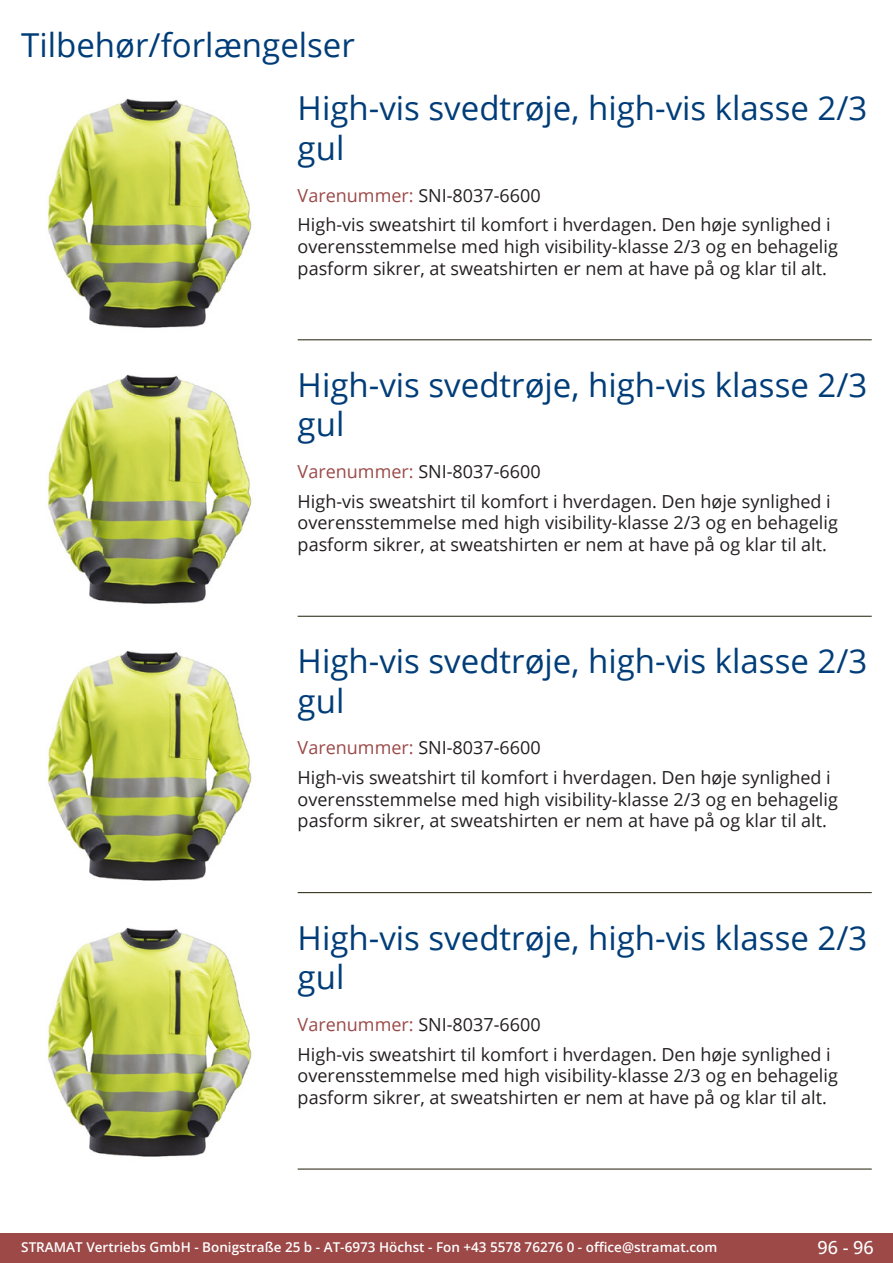
<style>
.page{position:relative;width:893px;height:1263px;background:#fff}
.page>*{position:absolute;margin:0;border:0;box-sizing:border-box;transform-origin:0 0}
.Produkttitel{font:33px/39.6px "Open Sans";color:#003d78}
.RastTitel{font:33px "Open Sans";color:#003d78}
.Beschreibung_Text{font:18px/21.6px "Open Sans";color:#231f20}
.TechDaten_Überschrif{font:18px "Open Sans";color:#231f20}
.t1{font:500 18px "Open Sans";color:#fff}
.t2{font:600 13.5px "Open Sans";color:#fff}
.s1{color:#9c4948}
</style>
<div class="page">
<div style="left:0;top:1233px;width:893px;height:30px;background:#9c4948"></div>
<hr style="left:298px;top:340px;width:574px;height:1px;background:#201d08">
<hr style="left:298px;top:616px;width:574px;height:1px;background:#201d08">
<hr style="left:298px;top:892px;width:574px;height:1px;background:#201d08">
<hr style="left:298px;top:1169px;width:574px;height:1px;background:#201d08">
<img style="left:47px;top:98px;width:205px;height:230px">
<img style="left:47px;top:374px;width:205px;height:230px">
<img style="left:47px;top:651px;width:206px;height:230px">
<img style="left:47px;top:927px;width:205px;height:230px">
<p class="RastTitel" style="left:21px;top:22px;width:335px">Tilbehør/forlængelser</p>
<p class="Produkttitel" style="left:298px;top:88px;width:571px">High-vis svedtrøje, high-vis klasse 2/3 gul</p>
<p class="TechDaten_Überschrif" style="left:298px;top:183px;width:245px"><span class="s1">Varenummer:</span> SNI-8037-6600</p>
<p class="Beschreibung_Text" style="left:298px;top:214px;width:542px">High-vis sweatshirt til komfort i hverdagen. Den høje synlighed i overensstemmelse med high visibility-klasse 2/3 og en behagelig pasform sikrer, at sweatshirten er nem at have på og klar til alt.</p>
<p class="Produkttitel" style="left:298px;top:364px;width:571px">High-vis svedtrøje, high-vis klasse 2/3 gul</p>
<p class="TechDaten_Überschrif" style="left:298px;top:459px;width:245px"><span class="s1">Varenummer:</span> SNI-8037-6600</p>
<p class="Beschreibung_Text" style="left:298px;top:490px;width:542px">High-vis sweatshirt til komfort i hverdagen. Den høje synlighed i overensstemmelse med high visibility-klasse 2/3 og en behagelig pasform sikrer, at sweatshirten er nem at have på og klar til alt.</p>
<p class="Produkttitel" style="left:298px;top:640px;width:571px">High-vis svedtrøje, high-vis klasse 2/3 gul</p>
<p class="TechDaten_Überschrif" style="left:298px;top:735px;width:245px"><span class="s1">Varenummer:</span> SNI-8037-6600</p>
<p class="Beschreibung_Text" style="left:298px;top:766px;width:542px">High-vis sweatshirt til komfort i hverdagen. Den høje synlighed i overensstemmelse med high visibility-klasse 2/3 og en behagelig pasform sikrer, at sweatshirten er nem at have på og klar til alt.</p>
<p class="Produkttitel" style="left:298px;top:917px;width:571px">High-vis svedtrøje, high-vis klasse 2/3 gul</p>
<p class="TechDaten_Überschrif" style="left:298px;top:1012px;width:245px"><span class="s1">Varenummer:</span> SNI-8037-6600</p>
<p class="Beschreibung_Text" style="left:298px;top:1043px;width:542px">High-vis sweatshirt til komfort i hverdagen. Den høje synlighed i overensstemmelse med high visibility-klasse 2/3 og en behagelig pasform sikrer, at sweatshirten er nem at have på og klar til alt.</p>
<p class="t2" style="left:21px;top:1238px;width:698px">STRAMAT Vertriebs GmbH - Bonigstraße 25 b - AT-6973 Höchst - Fon +43 5578 76276 0 - office@stramat.com</p>
<p class="t1" style="left:817px;top:1234px;width:58px">96 - 96</p>
</div>
